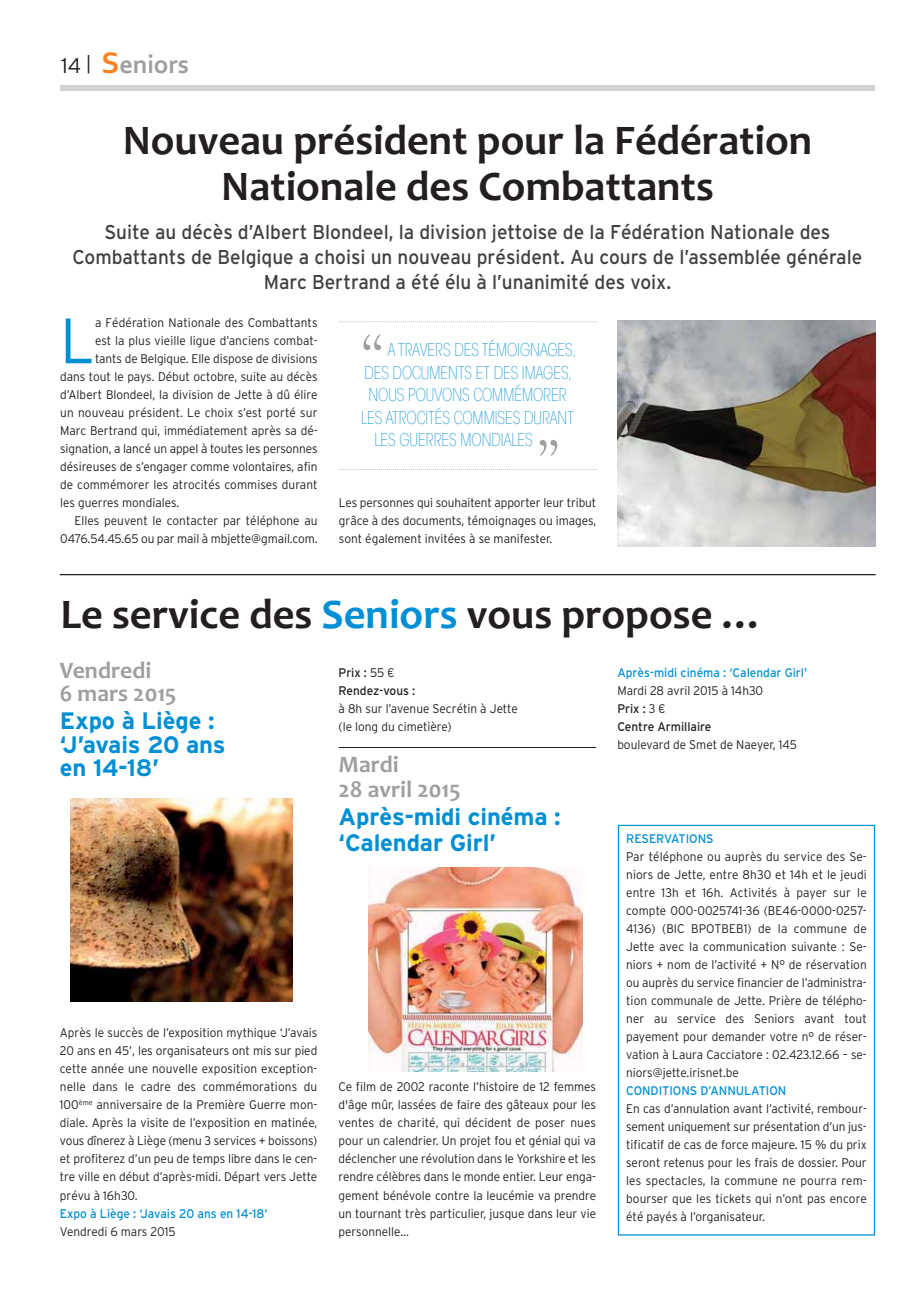
<style>
.page{position:relative;width:921px;height:1292px;background:#fff}
.page>*{position:absolute;margin:0;border:0;box-sizing:border-box;transform-origin:0 0}
.t1{font:300 63.88px "Interstate";color:#008fd4;scale:.95 1}
.t2{font:55px "Caslon Two Twenty Four";color:#9d9fa1;scale:.95 1}
.t3{font:700 42.5px/45px "Candara";color:#231f20;text-align:center}
.t4{font:700 26.25px "Corbel";color:#9d9fa1}
.t5{font:700 23.75px/23.8px "Interstate";letter-spacing:-.005em;color:#008fd4}
.t6{font:700 23.75px/23.8px "Candara";color:#9d9fa1}
.t7{font:20px/25px "Interstate";color:#404041;text-align:center;scale:.95 1}
.t8{font:200 condensed 17.5px "ITC Avant Garde Std";color:#008fd4;scale:.95 1}
.t9{font:300 12.5px/18px "Interstate";color:#231f20;text-align:justify;scale:.95 1}
.t10{font:12.5px "Interstate";color:#008fd4;scale:.95 1}
.t11{font:12.5px/18px "Interstate";color:#231f20;scale:.95 1}
.s1{font-family:"Interstate";font-weight:300;font-size:21.25px;color:#231f20}
.s2{font-family:"Interstate";font-weight:300;font-size:18.75px;color:#231f20}
.s3{font-size:31.25px;color:#f5821f}
.s4{color:#008fd4}
.s5{font-weight:300}
.s6{font-weight:400}
</style>
<div class="page">
<div style="left:60px;top:85px;width:814px;height:5px;background:#d1d3d4"></div>
<img style="left:618px;top:320px;width:257px;height:226px">
<svg style="left:339px;top:321px;width:257px;height:1px"></svg>
<svg style="left:339px;top:469px;width:257px;height:1px"></svg>
<div style="left:618px;top:824px;width:257px;height:411px;border:1px solid #008fd4"></div>
<img style="left:71px;top:798px;width:221px;height:203px">
<img style="left:369px;top:867px;width:213px;height:204px">
<hr style="left:60px;top:574px;width:815px;height:1px;background:#231f20">
<hr style="left:339px;top:747px;width:257px;height:1px;background:#231f20">
<h3 class="t4" style="left:61px;top:49px;width:129px"><span class="s1">14</span> <span class="s2">|</span> <span class="s3">S</span>eniors</h3>
<h3 class="t3" style="left:123px;top:123px;width:691px">Nouveau président pour la Fédération<br>Nationale des Combattants</h3>
<h3 class="t7" style="left:72px;top:221px;width:833px">Suite au décès d’Albert Blondeel, la division jettoise de la Fédération Nationale des<br>Combattants de Belgique a choisi un nouveau président. Au cours de l’assemblée générale<br>Marc Bertrand a été élu à l’unanimité des voix.</h3>
<h1 class="t1" style="left:60px;top:317px;width:38px">L</h1>
<p class="t9" style="left:95px;top:315px;width:236px">a Fédération Nationale des Combattants</p>
<h2 class="t2" style="left:360px;top:335px;width:27px">“</h2>
<h3 class="t8" style="left:388px;top:340px;width:200px">A TRAVERS DES TÉMOIGNAGES,</h3>
<h3 class="t8" style="left:364px;top:362px;width:220px">DES DOCUMENTS ET DES IMAGES,</h3>
<h3 class="t8" style="left:368px;top:385px;width:210px">NOUS POUVONS COMMÉMORER</h3>
<h3 class="t8" style="left:361px;top:407px;width:225px">LES ATROCITÉS COMMISES DURANT</h3>
<h3 class="t8" style="left:374px;top:430px;width:168px">LES GUERRES MONDIALES</h3>
<p class="t9" style="left:95px;top:333px;width:236px">est la plus vieille ligue d’anciens combat-</p>
<p class="t9" style="left:95px;top:351px;width:236px">tants de Belgique. Elle dispose de divisions</p>
<p class="t9" style="left:60px;top:369px;width:272px">dans tout le pays. Début octobre, suite au décès</p>
<p class="t9" style="left:60px;top:387px;width:272px">d’Albert Blondeel, la division de Jette à dû élire</p>
<p class="t9" style="left:60px;top:405px;width:272px">un nouveau président. Le choix s’est porté sur</p>
<p class="t9" style="left:60px;top:423px;width:272px">Marc Bertrand qui, immédiatement après sa dé-</p>
<p class="t9" style="left:60px;top:441px;width:272px">signation, a lancé un appel à toutes les personnes</p>
<p class="t9" style="left:60px;top:459px;width:272px">désireuses de s’engager comme volontaires, afin</p>
<p class="t9" style="left:60px;top:477px;width:272px">de commémorer les atrocités commises durant</p>
<p class="t9" style="left:60px;top:495px;width:127px">les guerres mondiales.</p>
<p class="t9" style="left:74px;top:513px;width:257px">Elles peuvent le contacter par téléphone au</p>
<p class="t9" style="left:60px;top:531px;width:272px">0476.54.45.65 ou par mail à mbjette@gmail.com.</p>
<h2 class="t2" style="left:536px;top:440px;width:27px">”</h2>
<p class="t9" style="left:339px;top:495px;width:272px">Les personnes qui souhaitent apporter leur tribut grâce à des documents, témoignages ou images, sont également invitées à se manifester.</p>
<h3 class="t3" style="left:60px;top:596px;width:705px">Le service des <span class="s4">Seniors</span> vous propose …</h3>
<h3 class="t6" style="left:60px;top:660px;width:118px">Vendredi<br>6 mars 2015</h3>
<h3 class="t5" style="left:60px;top:710px;width:167px">Expo à Liège : ‘J’avais 20 ans en 14-18’</h3>
<p class="t11" style="left:338px;top:665px;width:82px">Prix : <span class="s5">55 ¤<br></span>Rendez-vous :</p>
<p class="t9" style="left:338px;top:701px;width:190px">à 8h sur l’avenue Secrétin à Jette (le long du cimetière)</p>
<h3 class="t6" style="left:338px;top:754px;width:124px;line-height:25px">Mardi<br>28 avril 2015</h3>
<h3 class="t5" style="left:338px;top:806px;width:224px;line-height:25px">Après-midi cinéma : ‘Calendar Girl’</h3>
<p class="t9" style="left:60px;top:1025px;width:273px">Après le succès de l’exposition mythique ‘J’avais 20 ans en 45’, les organisateurs ont mis sur pied cette année une nouvelle exposition exception&shy;nelle dans le cadre des commémorations du 100<sup>ème</sup> anniversaire de la Première Guerre mon&shy;diale. Après la visite de l’exposition en matinée, vous dînerez à Liège (menu 3 services + boissons) et profiterez d’un peu de temps libre dans le cen&shy;tre ville en début d’après-midi. Départ vers Jette prévu à 16h30.</p>
<p class="t10" style="left:60px;top:1208px;width:220px">Expo à Liège : ‘Javais 20 ans en 14-18’</p>
<p class="t9" style="left:60px;top:1223px;width:123px">Vendredi 6 mars 2015</p>
<p class="t9" style="left:338px;top:1079px;width:272px">Ce film de 2002 raconte l’histoire de 12 femmes d'âge mûr, lassées de faire des gâteaux pour les ventes de charité, qui décident de poser nues pour un calendrier. Un projet fou et génial qui va déclencher une révolution dans le Yorkshire et les rendre célèbres dans le monde entier. Leur enga&shy;gement bénévole contre la leucémie va prendre un tournant très particulier, jusque dans leur vie personnelle...</p>
<p class="t10" style="left:617px;top:668px;width:201px">Après-midi cinéma : ‘Calendar Girl’</p>
<p class="t9" style="left:617px;top:683px;width:155px;text-align:left">Mardi 28 avril 2015 à 14h30<br><span class="s6">Prix :</span> 3 ¤<br><span class="s6">Centre Armillaire</span></p>
<p class="t9" style="left:617px;top:737px;width:191px">boulevard de Smet de Naeyer, 145</p>
<p class="t10" style="left:626px;top:833px;width:93px">RESERVATIONS</p>
<p class="t9" style="left:626px;top:848px;width:255px">Par téléphone ou auprès du service des Se&shy;niors de Jette, entre 8h30 et 14h et le jeudi entre 13h et 16h. Activités à payer sur le compte 000-0025741-36 (BE46-0000-0257- 4136) (BIC BPOTBEB1) de la commune de Jette avec la communication suivante : Se&shy;niors + nom de l’activité + N° de réservation ou auprès du service financier de l’administra&shy;tion communale de Jette. Prière de télépho&shy;ner au service des Seniors avant tout payement pour demander votre n° de réser&shy;vation à Laura Cacciatore : 02.423.12.66 – se&shy;niors@jette.irisnet.be</p>
<p class="t10" style="left:626px;top:1085px;width:170px">CONDITIONS D’ANNULATION</p>
<p class="t9" style="left:626px;top:1100px;width:255px">En cas d’annulation avant l’activité, rembour&shy;sement uniquement sur présentation d’un jus&shy;tificatif de cas de force majeure. 15 % du prix seront retenus pour les frais de dossier. Pour les spectacles, la commune ne pourra rem&shy;bourser que les tickets qui n’ont pas encore été payés à l’organisateur.</p>
</div>
